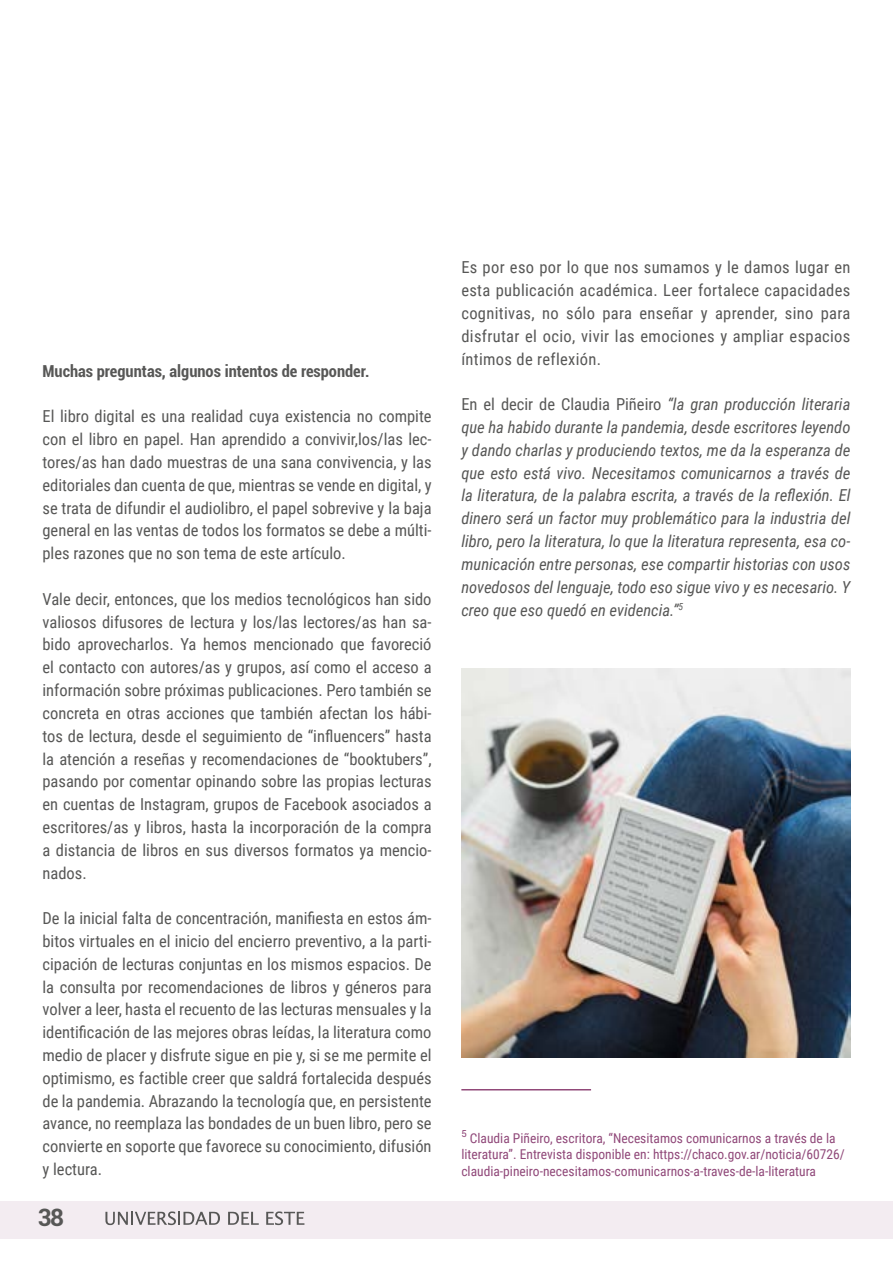
<style>
.page{position:relative;width:893px;height:1263px;background:#fff}
.page>*{position:absolute;margin:0;border:0;box-sizing:border-box;transform-origin:0 0}
.t1{font:700 24px "Roboto";color:#575756}
.t2{font:16.5px/22.8px "Roboto Condensed";color:#575756;text-align:justify}
.t3{font:italic 16.5px/22.8px "Roboto Condensed";color:#575756;text-align:justify}
.t4{font:700 condensed 16.5px "Roboto";color:#575756}
.t5{font:13.5px/16.8px "Roboto Condensed";color:#904879}
.s1{font-style:normal}
</style>
<div class="page">
<div style="left:0;top:1201px;width:893px;height:38px;background:#f3ecf1"></div>
<svg style="left:105px;top:1211px;width:115px;height:14px"></svg>
<svg style="left:228px;top:1212px;width:31px;height:13px"></svg>
<svg style="left:266px;top:1211px;width:38px;height:14px"></svg>
<hr style="left:461px;top:1089px;width:130px;height:1px;background:#914979">
<img style="left:461px;top:668px;width:389px;height:389px">
<p class="t4" style="left:43px;top:359px;width:328px">Muchas preguntas, algunos intentos de responder.</p>
<p class="t2" style="left:43px;top:404px;width:391px">El libro digital es una realidad cuya existencia no compite con el libro en papel. Han aprendido a convivir,los/las lec&shy;tores/as han dado muestras de una sana convivencia, y las editoriales dan cuenta de que, mientras se vende en digital, y se trata de difundir el audiolibro, el papel sobrevive y la baja general en las ventas de todos los formatos se debe a múlti&shy;ples razones que no son tema de este artículo.</p>
<p class="t2" style="left:43px;top:587px;width:391px">Vale decir, entonces, que los medios tecnológicos han sido valiosos difusores de lectura y los/las lectores/as han sa&shy;bido aprovecharlos. Ya hemos mencionado que favoreció el contacto con autores/as y grupos, así como el acceso a información sobre próximas publicaciones. Pero también se concreta en otras acciones que también afectan los hábi&shy;tos de lectura, desde el seguimiento de “influencers” hasta la atención a reseñas y recomendaciones de “booktubers”, pasando por comentar opinando sobre las propias lecturas en cuentas de Instagram, grupos de Facebook asociados a escritores/as y libros, hasta la incorporación de la compra a distancia de libros en sus diversos formatos ya mencio&shy;nados.</p>
<p class="t2" style="left:43px;top:906px;width:391px">De la inicial falta de concentración, manifiesta en estos ám&shy;bitos virtuales en el inicio del encierro preventivo, a la parti&shy;cipación de lecturas conjuntas en los mismos espacios. De la consulta por recomendaciones de libros y géneros para volver a leer, hasta el recuento de las lecturas mensuales y la identificación de las mejores obras leídas, la literatura como medio de placer y disfrute sigue en pie y, si se me permite el optimismo, es factible creer que saldrá fortalecida después de la pandemia. Abrazando la tecnología que, en persistente avance, no reemplaza las bondades de un buen libro, pero se convierte en soporte que favorece su conocimiento, difusión y lectura.</p>
<h1 class="t1" style="left:38px;top:1201px;width:28px">38</h1>
<p class="t2" style="left:461px;top:256px;width:391px">Es por eso por lo que nos sumamos y le damos lugar en esta publicación académica. Leer fortalece capacidades cognitivas, no sólo para enseñar y aprender, sino para disfrutar el ocio, vivir las emociones y ampliar espacios íntimos de reflexión.</p>
<p class="t3" style="left:461px;top:392px;width:391px"><span class="s1">En el decir de Claudia Piñeiro</span> “la gran producción literaria que ha habido durante la pandemia, desde escritores leyendo y dando charlas y produciendo textos, me da la esperanza de que esto está vivo. Necesitamos comunicarnos a través de la literatura, de la palabra escrita, a través de la reflexión. El dinero será un factor muy problemático para la industria del libro, pero la literatura, lo que la literatura representa, esa co&shy;municación entre personas, ese compartir historias con usos novedosos del lenguaje, todo eso sigue vivo y es necesario. Y creo que eso quedó en evidencia.”<sup>5</sup></p>
<p class="t5" style="left:461px;top:1129px;width:385px"><sup>5</sup> Claudia Piñeiro, escritora, “Necesitamos comunicarnos a través de la literatura”. Entrevista disponible en: https://chaco.gov.ar/noticia/60726/ claudia-pineiro-necesitamos-comunicarnos-a-traves-de-la-literatura</p>
</div>
